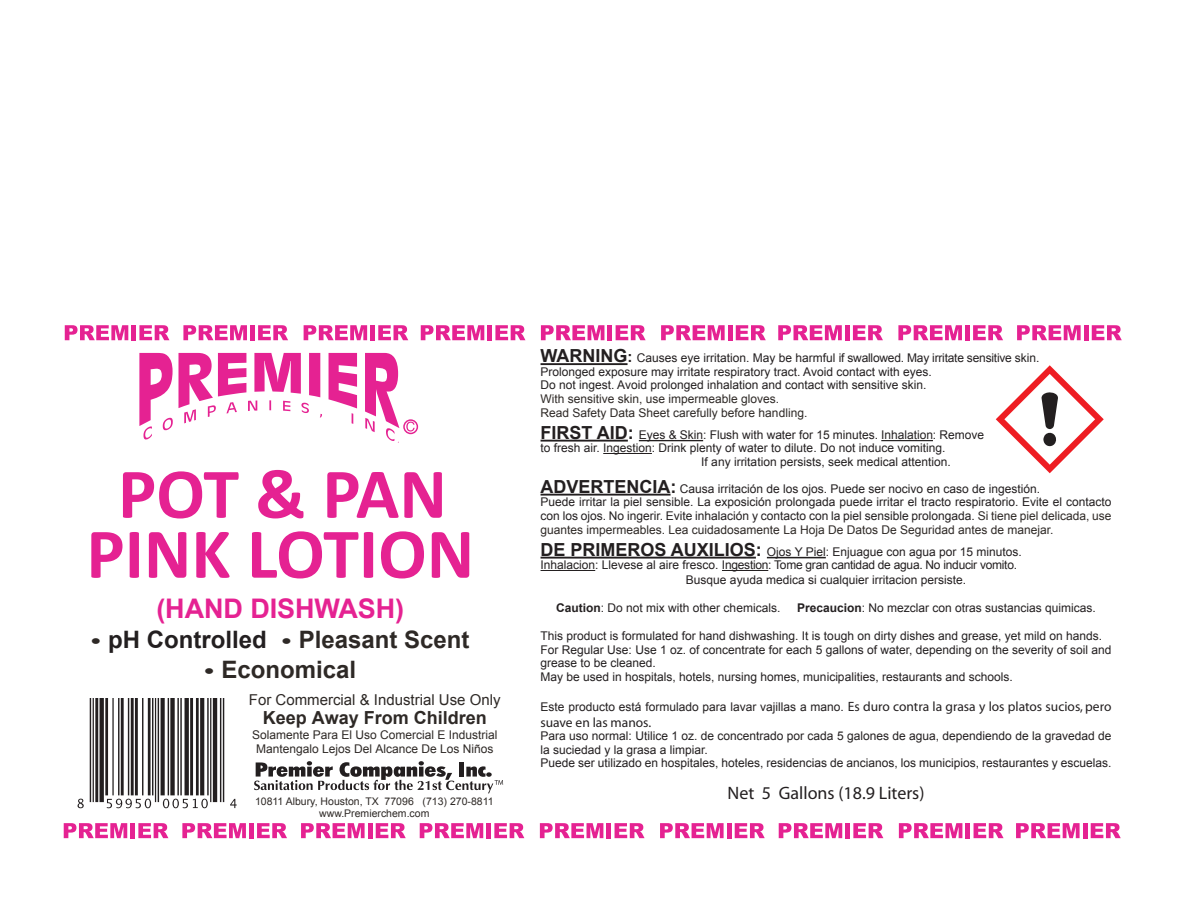
<style>
.page{position:relative;width:1188px;height:918px;background:#fff}
.page>*{position:absolute;margin:0;border:0;box-sizing:border-box;transform-origin:0 0}
.t1{font:700 72px/60px "Calibri";color:#e52292;text-align:center}
.t2{font:700 27px "Arial";letter-spacing:-.005em;color:#e52292}
.t3{font:700 24px "Arial";color:#2e2926}
.t4{font:18px "Myriad";color:#231f20}
.t5{font:700 18px "Arial";color:#2e2926}
.t6{font:15px "Arial";color:#2e2926}
.t7{font:13.5px "Myriad";color:#231f20}
.t8{font:12px/13.5px "Arial";color:#231f20}
.t9{font:12px/14.4px "Arial";color:#2e2926;text-align:center}
.t10{font:12px "Arial";letter-spacing:-.02em;color:#231f20}
.t11{font:10.5px/12.6px "Arial";color:#2e2926;text-align:center}
.s1{font-size:20.25px}
.s2{color:#231f20}
.s3{font-weight:700;font-size:18px}
.s4{font-weight:700;font-size:15px}
.s5{color:#2e2926}
.s6{font-weight:700}
.s7{font-family:"Myriad";font-size:13.5px}
</style>
<div class="page">
<svg style="left:996px;top:365px;width:108px;height:108px"></svg>
<svg style="left:65px;top:325px;width:63px;height:15px"></svg>
<div style="left:131px;top:325px;width:5px;height:15px;background:#e52292"></div>
<svg style="left:139px;top:325px;width:30px;height:15px"></svg>
<svg style="left:183px;top:325px;width:64px;height:15px"></svg>
<div style="left:250px;top:325px;width:5px;height:15px;background:#e52292"></div>
<svg style="left:258px;top:325px;width:30px;height:15px"></svg>
<svg style="left:304px;top:325px;width:63px;height:15px"></svg>
<div style="left:370px;top:325px;width:5px;height:15px;background:#e52292"></div>
<svg style="left:378px;top:325px;width:30px;height:15px"></svg>
<svg style="left:421px;top:325px;width:63px;height:15px"></svg>
<div style="left:487px;top:325px;width:5px;height:15px;background:#e52292"></div>
<svg style="left:495px;top:325px;width:30px;height:15px"></svg>
<svg style="left:541px;top:325px;width:63px;height:15px"></svg>
<hr style="left:608px;top:325px;width:4px;height:15px;background:#e52292">
<svg style="left:616px;top:325px;width:30px;height:15px"></svg>
<svg style="left:661px;top:325px;width:64px;height:15px"></svg>
<hr style="left:728px;top:325px;width:4px;height:15px;background:#e52292">
<svg style="left:736px;top:325px;width:30px;height:15px"></svg>
<svg style="left:778px;top:325px;width:64px;height:15px"></svg>
<div style="left:845px;top:325px;width:5px;height:15px;background:#e52292"></div>
<svg style="left:853px;top:325px;width:30px;height:15px"></svg>
<svg style="left:898px;top:325px;width:64px;height:15px"></svg>
<div style="left:965px;top:325px;width:5px;height:15px;background:#e52292"></div>
<svg style="left:973px;top:325px;width:30px;height:15px"></svg>
<svg style="left:1017px;top:325px;width:64px;height:15px"></svg>
<hr style="left:1084px;top:325px;width:4px;height:15px;background:#e52292">
<svg style="left:1092px;top:325px;width:30px;height:15px"></svg>
<svg style="left:64px;top:823px;width:63px;height:15px"></svg>
<div style="left:130px;top:823px;width:5px;height:15px;background:#e52292"></div>
<svg style="left:138px;top:823px;width:30px;height:15px"></svg>
<svg style="left:182px;top:823px;width:64px;height:15px"></svg>
<div style="left:249px;top:823px;width:5px;height:15px;background:#e52292"></div>
<svg style="left:257px;top:823px;width:30px;height:15px"></svg>
<svg style="left:301px;top:823px;width:64px;height:15px"></svg>
<hr style="left:368px;top:823px;width:4px;height:15px;background:#e52292">
<svg style="left:376px;top:823px;width:30px;height:15px"></svg>
<svg style="left:420px;top:823px;width:63px;height:15px"></svg>
<div style="left:486px;top:823px;width:5px;height:15px;background:#e52292"></div>
<svg style="left:494px;top:823px;width:30px;height:15px"></svg>
<svg style="left:540px;top:823px;width:63px;height:15px"></svg>
<hr style="left:607px;top:823px;width:4px;height:15px;background:#e52292">
<svg style="left:615px;top:823px;width:30px;height:15px"></svg>
<svg style="left:660px;top:823px;width:64px;height:15px"></svg>
<hr style="left:727px;top:823px;width:4px;height:15px;background:#e52292">
<svg style="left:735px;top:823px;width:30px;height:15px"></svg>
<svg style="left:779px;top:823px;width:63px;height:15px"></svg>
<div style="left:845px;top:823px;width:5px;height:15px;background:#e52292"></div>
<svg style="left:853px;top:823px;width:30px;height:15px"></svg>
<svg style="left:899px;top:823px;width:63px;height:15px"></svg>
<hr style="left:966px;top:823px;width:4px;height:15px;background:#e52292">
<svg style="left:974px;top:823px;width:30px;height:15px"></svg>
<svg style="left:1016px;top:823px;width:64px;height:15px"></svg>
<hr style="left:1083px;top:823px;width:4px;height:15px;background:#e52292">
<svg style="left:1091px;top:823px;width:30px;height:15px"></svg>
<svg style="left:329px;top:353px;width:28px;height:71px"></svg>
<svg style="left:179px;top:353px;width:143px;height:70px"></svg>
<svg style="left:139px;top:353px;width:34px;height:87px"></svg>
<svg style="left:254px;top:761px;width:249px;height:32px"></svg>
<svg style="left:365px;top:353px;width:53px;height:90px"></svg>
<hr style="left:541px;top:363px;width:87px;height:2px;background:#231f20">
<hr style="left:541px;top:440px;width:87px;height:2px;background:#231f20">
<hr style="left:639px;top:440px;width:64px;height:1px;background:#231f20">
<hr style="left:881px;top:440px;width:52px;height:1px;background:#231f20">
<hr style="left:603px;top:453px;width:49px;height:1px;background:#231f20">
<hr style="left:541px;top:494px;width:130px;height:2px;background:#231f20">
<hr style="left:541px;top:557px;width:215px;height:2px;background:#231f20">
<hr style="left:767px;top:557px;width:59px;height:1px;background:#231f20">
<hr style="left:541px;top:570px;width:54px;height:1px;background:#231f20">
<hr style="left:722px;top:570px;width:46px;height:1px;background:#231f20">
<img style="left:78px;top:699px;width:158px;height:110px">
<h1 class="t1" style="left:86px;top:460px;width:389px">POT &amp; PAN<br>PINK LOTION</h1>
<h2 class="t2" style="left:156px;top:591px;width:249px">(HAND DISHWASH)</h2>
<h3 class="t3" style="left:91px;top:624px;width:380px"><span class="s1">•</span> <span class="s2">pH Controlled</span> <span class="s1">•</span> Pleasant Scent</h3>
<h3 class="t3" style="left:204px;top:654px;width:153px"><span class="s1">•</span> Economical</h3>
<p class="t6" style="left:249px;top:690px;width:253px">For Commercial &amp; Industrial Use Only</p>
<h3 class="t5" style="left:263px;top:706px;width:226px">Keep Away From Children</h3>
<p class="t9" style="left:252px;top:727px;width:247px">Solamente Para El Uso Comercial E Industrial<br>Mantengalo Lejos Del Alcance De Los Niños</p>
<p class="t11" style="left:255px;top:795px;width:240px">10811 Albury, Houston, TX 77096 (713) 270-8811 www.Premierchem.com</p>
<p class="t8" style="left:541px;top:351px;width:500px"><span class="s3">WARNING</span><span class="s4">:</span> Causes eye irritation. May be harmful if swallowed. May irritate sensitive skin.<br>Prolonged exposure may irritate respiratory tract. Avoid contact with eyes.<br>Do not ingest. Avoid prolonged inhalation and contact with sensitive skin.</p>
<p class="t9" style="left:541px;top:391px;width:268px;text-align:left">With sensitive skin, use impermeable gloves.<br>Read Safety Data Sheet carefully before handling.</p>
<p class="t8" style="left:541px;top:428px;width:445px"><span class="s3">FIRST AID:</span> Eyes &amp; Skin: Flush with water for 15 minutes. Inhalation: Remove</p>
<p class="t8" style="left:541px;top:441px;width:406px">to fresh air. Ingestion: Drink plenty of water to dilute. Do not induce vomiting.</p>
<p class="t8" style="left:701px;top:455px;width:251px">If any irritation persists, seek medical attention.</p>
<p class="t8" style="left:541px;top:482px;width:572px"><span class="s3">ADVERTENCIA:</span> Causa irritación de los ojos. Puede ser nocivo en caso de ingestión.<br>Puede irritar la piel sensible. La exposición prolongada puede irritar el tracto respiratorio. Evite el contacto con los ojos. No ingerir. Evite inhalación y contacto con la piel sensible prolongada. <span class="s5">Si tiene piel delicada, use guantes impermeables. Lea cuidadosamente La Hoja De Datos De Seguridad antes de manejar.</span></p>
<p class="t8" style="left:541px;top:545px;width:483px"><span class="s3">DE PRIMEROS AUXILIOS:</span> Ojos Y Piel: Enjuague con agua por 15 minutos.</p>
<p class="t10" style="left:541px;top:557px;width:478px">Inhalacion: Llevese al aire fresco. Ingestion: Tome gran cantidad de agua. No inducir vomito.</p>
<p class="t8" style="left:686px;top:573px;width:282px">Busque ayuda medica si cualquier irritacion persiste.</p>
<p class="t8" style="left:556px;top:602px;width:226px"><span class="s6">Caution</span>: Do not mix with other chemicals.</p>
<p class="t8" style="left:797px;top:602px;width:300px"><span class="s6">Precaucion</span>: No mezclar con otras sustancias quimicas.</p>
<p class="t8" style="left:541px;top:629px;width:573px">This product is formulated for hand dishwashing. It is tough on dirty dishes and grease, yet mild on hands.<br>For Regular Use: Use 1 oz. of concentrate for each 5 gallons of water, depending on the severity of soil and grease to be cleaned.<br>May be used in hospitals, hotels, nursing homes, municipalities, restaurants and schools.</p>
<p class="t8" style="left:541px;top:700px;width:572px">Este producto está formulado para lavar vajillas a mano. <span class="s7">Es duro contra la grasa y los platos sucios, pero</span></p>
<p class="t7" style="left:541px;top:716px;width:112px">suave en las manos.</p>
<p class="t8" style="left:541px;top:729px;width:573px">Para uso normal: Utilice 1 oz. de concentrado por cada 5 galones de agua, dependiendo de la gravedad de la suciedad y la grasa a limpiar.<br>Puede ser utilizado en hospitales, hoteles, residencias de ancianos, los municipios, restaurantes y escuelas.</p>
<h3 class="t4" style="left:728px;top:784px;width:199px">Net 5 Gallons (18.9 Liters)</h3>
</div>
